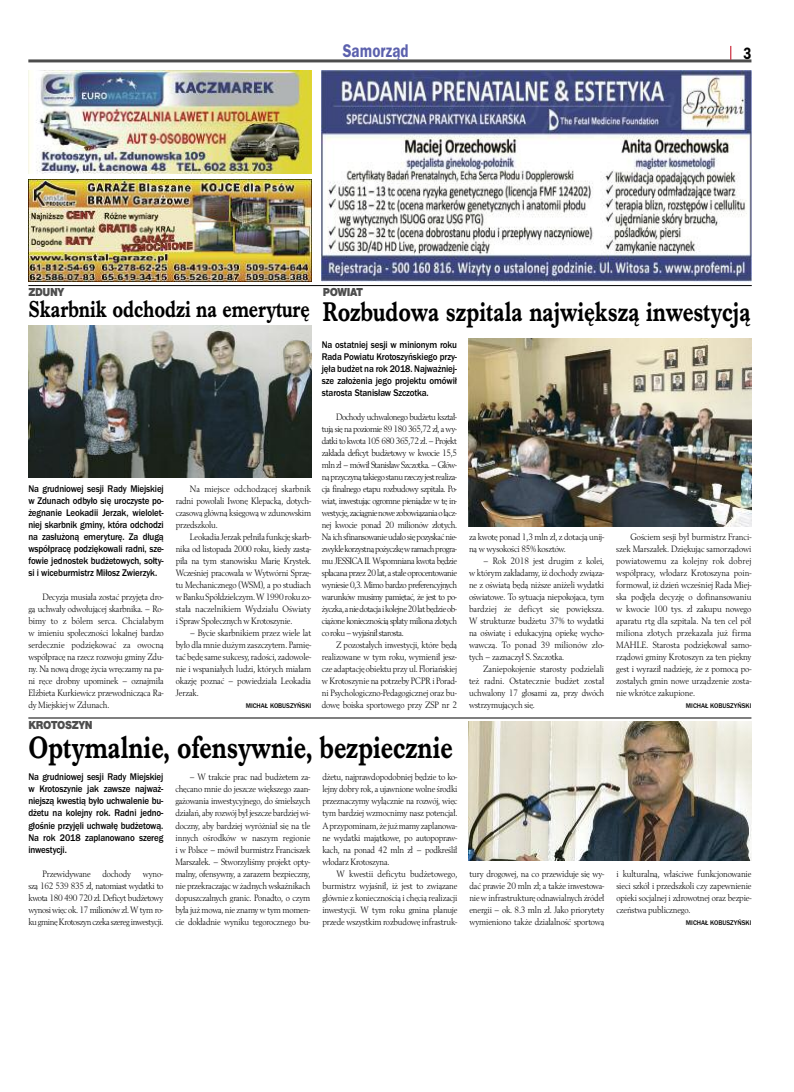
<style>
.page{position:relative;width:794px;height:1092px;background:#fff}
.page>*{position:absolute;margin:0;border:0;box-sizing:border-box;transform-origin:0 0}
.t1{font:700 32px "Imprint URWTCE";color:#000;scale:.8 1}
.t2{font:700 28px "Imprint URWTCE";color:#000;scale:.8 1}
.t3{font:700 24px "Imprint URWTCE";letter-spacing:-.005em;color:#000;scale:.8 1}
.t4{font:19px "Franklin Got URWTCE Dem";color:#5b60ad;scale:.8 1}
.t5{font:17px "Franklin Got URWTCE Dem";color:#000;scale:.8 1}
.t6{font:900 12px "Nimbus San TCE";letter-spacing:-.035em;color:#4d4d4d;scale:.9 1}
.t7{font:500 10px/12px "Franklin Got URWTCE";letter-spacing:-.01em;color:#000;text-align:justify;scale:.9 1}
.t8{font:9.6px/12px "Berling TCE";letter-spacing:-.015em;color:#000;text-align:justify;scale:.9 1}
.t9{font:500 7px "Franklin Got URWTCE";color:#000;scale:.95 1}
</style>
<div class="page">
<hr style="left:28px;top:59px;width:723px;height:3px;background:#4d4d4d">
<svg style="left:730px;top:46px;width:1px;height:14px"></svg>
<img style="left:468px;top:338px;width:283px;height:188px">
<img style="left:468px;top:721px;width:283px;height:139px">
<img style="left:28px;top:326px;width:283px;height:151px">
<img style="left:28px;top:71px;width:283px;height:102px">
<img style="left:28px;top:179px;width:283px;height:102px">
<img style="left:322px;top:71px;width:429px;height:210px">
<hr style="left:28px;top:285px;width:724px;height:1px;background:#000">
<hr style="left:28px;top:717px;width:723px;height:1px;background:#000">
<h3 class="t4" style="left:343px;top:40px;width:84px">Samorząd</h3>
<h3 class="t5" style="left:743px;top:43px;width:11px">3</h3>
<p class="t6" style="left:28px;top:284px;width:42px">ZDUNY</p>
<h3 class="t3" style="left:28px;top:294px;width:353px">Skarbnik odchodzi na emeryturę</h3>
<p class="t7" style="left:28px;top:483px;width:152px">Na grudniowej sesji Rady Miejskiej w Zdunach odbyło się uroczyste po&shy;żegnanie Leokadii Jerzak, wielolet&shy;niej skarbnik gminy, która odchodzi na zasłużoną emeryturę. Za długą współpracę podziękowali radni, sze&shy;fowie jednostek budżetowych, sołty&shy;si i wiceburmistrz Miłosz Zwierzyk.</p>
<p class="t8" style="left:28px;top:591px;width:152px;text-indent:14px">Decyzja musiała zostać przyjęta dro&shy;gą uchwały odwołującej skarbnika. – Ro&shy;bimy to z bólem serca. Chciałabym w imieniu społeczności lokalnej bardzo serdecznie podziękować za owocną współpracę na rzecz rozwoju gminy Zdu&shy;ny. Na nową drogę życia wręczamy na pa&shy;ni ręce drobny upominek – oznajmiła Elżbieta Kurkiewicz przewodnicząca Ra&shy;dy Miejskiej w Zdunach.</p>
<p class="t8" style="left:176px;top:483px;width:152px;text-indent:14px">Na miejsce odchodzącej skarbnik radni powołali Iwonę Klepacką, dotych&shy;czasową główną księgową w zdunowskim przedszkolu.</p>
<p class="t8" style="left:176px;top:531px;width:152px;text-indent:14px">Leokadia Jerzak pełniła funkcję skarb&shy;nika od listopada 2000 roku, kiedy zastą&shy;piła na tym stanowisku Marię Krystek.<br>Wcześniej pracowała w Wytwórni Sprzę&shy;tu Mechanicznego (WSM), a po studiach wBankuSpółdzielczym.W1990rokuzo&shy;stała naczelnikiem Wydziału Oświaty i Spraw Społecznych w Krotoszynie.</p>
<p class="t8" style="left:176px;top:627px;width:152px;text-indent:14px">– Bycie skarbnikiem przez wiele lat było dla mnie dużym zaszczytem. Pamię&shy;tać będę same sukcesy, radości, zadowole&shy;nie i wspaniałych ludzi, których miałam okazję poznać – powiedziała Leokadia Jerzak.</p>
<p class="t9" style="left:246px;top:701px;width:70px">MICHAŁ KOBUSZYŃSKI</p>
<p class="t6" style="left:323px;top:284px;width:46px">POWIAT</p>
<h2 class="t2" style="left:323px;top:294px;width:536px">Rozbudowa szpitala największą inwestycją</h2>
<p class="t7" style="left:322px;top:339px;width:152px">Na ostatniej sesji w minionym roku Rada Powiatu Krotoszyńskiego przy&shy;jęła budżet na rok 2018. Najważniej&shy;sze założenia jego projektu omówił starosta Stanisław Szczotka.</p>
<p class="t8" style="left:322px;top:411px;width:152px;text-indent:14px">Dochody uchwalonego budżetu kształ&shy;tują się na poziomie 89 180 365,72 zł, a wy&shy;datki to kwota 105 680 365,72 zł. – Projekt zakłada deficyt budżetowy w kwocie 15,5 mln zł – mówił Stanisław Szczotka. – Głów&shy;nąprzyczynątakiegostanurzeczyjestrealiza&shy;cja finalnego etapu rozbudowy szpitala. Po&shy;wiat, inwestując ogromne pieniądze w tę in&shy;westycję,zaciągnienowezobowiązaniaołącz&shy;nej kwocie ponad 20 milionów złotych.<br>Na ich sfinansowanie udało się pozyskać nie&shy;zwyklekorzystnąpożyczkęwramachprogra&shy;mu JESSICA II. Wspomniana kwota będzie spłacana przez 20 lat, a stałe oprocentowanie wyniesie 0,3. Mimo bardzo preferencyjnych warunków musimy pamiętać, że jest to po&shy;życzka,aniedotacjaikolejne20latbędzieob&shy;ciążone koniecznością spłaty miliona złotych co roku – wyjaśnił starosta.</p>
<p class="t8" style="left:322px;top:639px;width:152px;text-indent:14px">Z pozostałych inwestycji, które będą realizowane w tym roku, wymienił jesz&shy;cze adaptację obiektu przy ul. Floriańskiej w Krotoszynie na potrzeby PCPR i Porad&shy;ni Psychologiczno-Pedagogicznej oraz bu&shy;dowę boiska sportowego przy ZSP nr 2</p>
<p class="t8" style="left:469px;top:531px;width:151px">za kwotę ponad 1,3 mln zł, z dotacją unij&shy;ną w wysokości 85% kosztów.</p>
<p class="t8" style="left:469px;top:555px;width:152px;text-indent:14px">– Rok 2018 jest drugim z kolei, w którym zakładamy, iż dochody związa&shy;ne z oświatą będą niższe aniżeli wydatki oświatowe. To sytuacja niepokojąca, tym bardziej że deficyt się powiększa.<br>W strukturze budżetu 37% to wydatki na oświatę i edukacyjną opiekę wycho&shy;wawczą. To ponad 39 milionów zło&shy;tych – zaznaczył S. Szczotka.</p>
<p class="t8" style="left:469px;top:663px;width:152px;text-indent:14px">Zaniepokojenie starosty podzielali też radni. Ostatecznie budżet został uchwalony 17 głosami za, przy dwóch wstrzymujących się.</p>
<p class="t8" style="left:616px;top:531px;width:152px;text-indent:14px">Gościem sesji był burmistrz Franci&shy;szek Marszałek. Dziękując samorządowi powiatowemu za kolejny rok dobrej współpracy, włodarz Krotoszyna poin&shy;formował, iż dzień wcześniej Rada Miej&shy;ska podjęła decyzję o dofinansowaniu w kwocie 100 tys. zł zakupu nowego aparatu rtg dla szpitala. Na ten cel pół miliona złotych przekazała już firma MAHLE. Starosta podziękował samo&shy;rządowi gminy Krotoszyn za ten piękny gest i wyraził nadzieję, że z pomocą po&shy;zostałych gmin nowe urządzenie zosta&shy;nie wkrótce zakupione.</p>
<p class="t9" style="left:686px;top:701px;width:70px">MICHAŁ KOBUSZYŃSKI</p>
<p class="t6" style="left:28px;top:717px;width:73px">KROTOSZYN</p>
<h1 class="t1" style="left:28px;top:728px;width:532px">Optymalnie, ofensywnie, bezpiecznie</h1>
<p class="t7" style="left:28px;top:771px;width:151px">Na grudniowej sesji Rady Miejskiej w Krotoszynie jak zawsze najważ&shy;niejszą kwestią było uchwalenie bu&shy;dżetu na kolejny rok. Radni jedno&shy;głośnie przyjęli uchwałę budżetową.<br>Na rok 2018 zaplanowano szereg inwestycji.</p>
<p class="t8" style="left:28px;top:867px;width:151px;text-indent:14px">Przewidywane dochody wyno&shy;szą 162 539 835 zł, natomiast wydatki to kwota 180 490 720 zł. Deficyt budżetowy wynosi więc ok. 17 milionów zł. W tym ro&shy;kugminęKrotoszynczekaszereginwestycji.</p>
<p class="t8" style="left:175px;top:771px;width:151px;text-indent:14px">– W trakcie prac nad budżetem za&shy;chęcano mnie do jeszcze większego zaan&shy;gażowania inwestycyjnego, do śmielszych działań, aby rozwój był jeszcze bardziej wi&shy;doczny, aby bardziej wyróżniał się na tle innych ośrodków w naszym regionie i w Polsce – mówił burmistrz Franciszek Marszałek. – Stworzyliśmy projekt opty&shy;malny, ofensywny, a zarazem bezpieczny, nie przekraczając w żadnych wskaźnikach dopuszczalnych granic. Ponadto, o czym była już mowa, nie znamy w tym momen&shy;cie dokładnie wyniku tegorocznego bu-</p>
<p class="t8" style="left:322px;top:771px;width:151px">dżetu, najprawdopodobniej będzie to ko&shy;lejny dobry rok, a ujawnione wolne środki przeznaczymy wyłącznie na rozwój, więc tym bardziej wzmocnimy nasz potencjał.<br>Aprzypominam, że jużmamy zaplanowa&shy;ne wydatki majątkowe, po autopopraw&shy;kach, na ponad 42 mln zł – podkreślił włodarz Krotoszyna.</p>
<p class="t8" style="left:322px;top:867px;width:151px;text-indent:14px">W kwestii deficytu budżetowego, burmistrz wyjaśnił, iż jest to związane głównie z koniecznością i chęcią realizacji inwestycji. W tym roku gmina planuje przede wszystkim rozbudowę infrastruk-</p>
<p class="t8" style="left:469px;top:867px;width:151px">tury drogowej, na co przewiduje się wy&shy;dać prawie 20 mln zł; a także inwestowa&shy;niewinfrastrukturę odnawialnych źródeł energii – ok. 8.3 mln zł. Jako priorytety wymieniono także działalność sportową</p>
<p class="t8" style="left:616px;top:867px;width:151px">i kulturalną, właściwe funkcjonowanie sieci szkół i przedszkoli czy zapewnienie opieki socjalnej i zdrowotnej oraz bezpie&shy;czeństwa publicznego.</p>
<p class="t9" style="left:686px;top:917px;width:70px">MICHAŁ KOBUSZYŃSKI</p>
</div>
